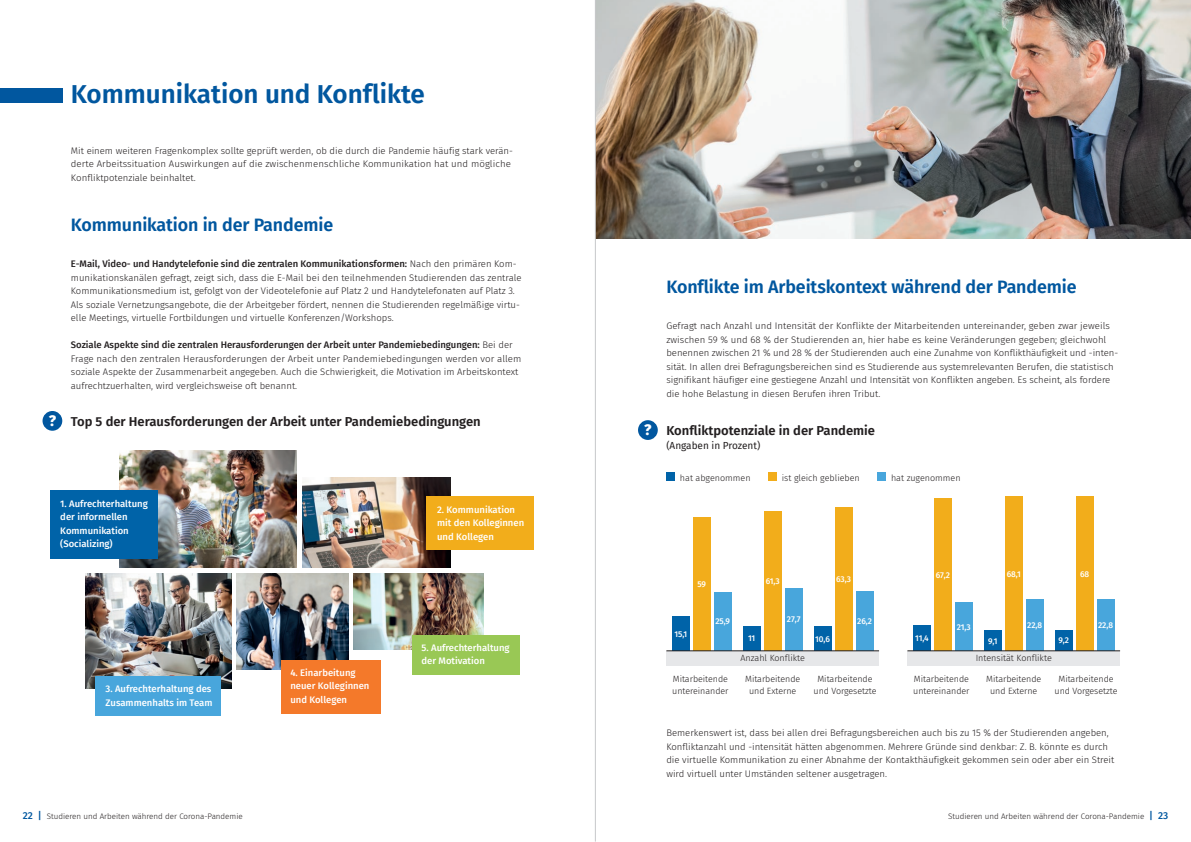
<style>
.page{position:relative;width:1191px;height:842px;background:#fff}
.page>*{position:absolute;margin:0;border:0;box-sizing:border-box;transform-origin:0 0}
.t1{font:600 26px "Fira Sans";color:#01579f}
.t2{font:600 18px "Fira Sans";letter-spacing:-.005em;color:#01579f}
.t3{font:800 15.1px "Fira Sans";color:#fff}
.t4{font:600 13px "Fira Sans";color:#231f20}
.t5{font:10px "Fira Sans";color:#231f20}
.t6{font:300 9.5px/13.5px "Fira Sans";color:#231f20}
.t7{font:500 9.5px/13.5px "Fira Sans";color:#fff}
.t8{font:300 9px/12px "Fira Sans";letter-spacing:-.005em;color:#231f20;text-align:center}
.t9{font:500 8.4px "Fira Sans";letter-spacing:-.01em;color:#fff}
.t10{font:300 8px "Fira Sans";color:#231f20}
.s1{font-weight:500}
.s2{font-weight:800;font-size:15.1px;color:#fff}
.s3{font-weight:500;font-size:10px;color:#01579f}
</style>
<div class="page">
<img style="left:596px;top:0;width:595px;height:238px">
<div style="left:0;top:89px;width:62px;height:14px;background:#01579f"></div>
<img style="left:120px;top:451px;width:176px;height:117px">
<img style="left:354px;top:574px;width:129px;height:75px">
<img style="left:237px;top:574px;width:111px;height:96px">
<img style="left:85px;top:574px;width:146px;height:115px">
<img style="left:302px;top:478px;width:148px;height:90px">
<div style="left:51px;top:490px;width:107px;height:68px;background:#0063a8"></div>
<div style="left:95px;top:676px;width:126px;height:40px;background:#48a6dc"></div>
<div style="left:427px;top:496px;width:107px;height:54px;background:#f2ad1b"></div>
<div style="left:281px;top:660px;width:100px;height:53px;background:#f4792a"></div>
<div style="left:412px;top:635px;width:108px;height:39px;background:#99c855"></div>
<div style="left:43px;top:411px;width:19px;height:20px;background:#01579f;border-radius:50%"></div>
<div style="left:638px;top:420px;width:20px;height:20px;background:#01579f;border-radius:50%"></div>
<div style="left:666px;top:472px;width:9px;height:9px;background:#0063a8"></div>
<div style="left:768px;top:472px;width:9px;height:9px;background:#f2ad1b"></div>
<div style="left:877px;top:472px;width:9px;height:9px;background:#48a6dc"></div>
<div style="left:666px;top:651px;width:213px;height:14px;background:#e6e7e9"></div>
<div style="left:672px;top:617px;width:17px;height:34px;background:#0063a8"></div>
<div style="left:693px;top:517px;width:17px;height:134px;background:#f2ad1b"></div>
<div style="left:714px;top:592px;width:17px;height:59px;background:#48a6dc"></div>
<div style="left:743px;top:626px;width:17px;height:25px;background:#0063a8"></div>
<div style="left:764px;top:512px;width:17px;height:139px;background:#f2ad1b"></div>
<div style="left:785px;top:588px;width:17px;height:63px;background:#48a6dc"></div>
<div style="left:814px;top:627px;width:17px;height:24px;background:#0063a8"></div>
<div style="left:835px;top:507px;width:17px;height:144px;background:#f2ad1b"></div>
<div style="left:855px;top:591px;width:18px;height:60px;background:#48a6dc"></div>
<hr style="left:666px;top:651px;width:213px;height:1px;background:#231f20">
<div style="left:907px;top:651px;width:213px;height:14px;background:#e6e7e9"></div>
<div style="left:913px;top:625px;width:17px;height:26px;background:#0063a8"></div>
<div style="left:934px;top:498px;width:17px;height:153px;background:#f2ad1b"></div>
<div style="left:955px;top:603px;width:17px;height:48px;background:#48a6dc"></div>
<div style="left:984px;top:630px;width:17px;height:21px;background:#0063a8"></div>
<div style="left:1005px;top:496px;width:17px;height:155px;background:#f2ad1b"></div>
<div style="left:1026px;top:599px;width:17px;height:52px;background:#48a6dc"></div>
<div style="left:1054px;top:630px;width:18px;height:21px;background:#0063a8"></div>
<div style="left:1075px;top:497px;width:18px;height:154px;background:#f2ad1b"></div>
<div style="left:1096px;top:599px;width:18px;height:52px;background:#48a6dc"></div>
<hr style="left:907px;top:651px;width:213px;height:1px;background:#231f20">
<hr style="left:595px;top:0;width:1px;height:841px;background:#c7c8ca">
<h1 class="t1" style="left:71px;top:73px;width:355px">Kommunikation und Konflikte</h1>
<p class="t6" style="left:71px;top:144px;width:443px">Mit einem weiteren Fragenkomplex sollte geprüft werden, ob die durch die Pandemie häufig stark verän&shy;derte Arbeitssituation Auswirkungen auf die zwischenmenschliche Kommunikation hat und mögliche<br>Konfliktpotenziale beinhaltet.</p>
<h2 class="t2" style="left:71px;top:210px;width:264px">Kommunikation in der Pandemie</h2>
<p class="t6" style="left:71px;top:257px;width:452px"><span class="s1">E-Mail, Video- und Handytelefonie sind die zentralen Kommunikationsformen:</span> Nach den primären Kom&shy;munikationskanälen gefragt, zeigt sich, dass die E-Mail bei den teilnehmenden Studierenden das zentrale Kommunikationsmedium ist, gefolgt von der Videotelefonie auf Platz 2 und Handytelefonaten auf Platz 3.<br>Als soziale Vernetzungsangebote, die der Arbeitgeber fördert, nennen die Studierenden regelmäßige virtu&shy;elle Meetings, virtuelle Fortbildungen und virtuelle Konferenzen/Workshops.</p>
<p class="t6" style="left:71px;top:338px;width:452px"><span class="s1">Soziale Aspekte sind die zentralen Herausforderungen der Arbeit unter Pandemiebedingungen:</span> Bei der Frage nach den zentralen Herausforderungen der Arbeit unter Pandemiebedingungen werden vor allem soziale Aspekte der Zusammenarbeit angegeben. Auch die Schwierigkeit, die Motivation im Arbeitskontext aufrechtzuerhalten, wird vergleichsweise oft benannt.</p>
<h3 class="t4" style="left:49px;top:410px;width:433px"><span class="s2">?</span> Top 5 der Herausforderungen der Arbeit unter Pandemiebedingungen</h3>
<p class="t7" style="left:60px;top:496px;width:89px">1. Aufrechterhaltung der informellen<br>Kommunikation (Socializing)</p>
<p class="t7" style="left:106px;top:682px;width:108px">3. Aufrechterhaltung des<br>Zusammenhalts im Team</p>
<p class="t7" style="left:290px;top:665px;width:81px">4. Einarbeitung neuer Kolleginnen und Kollegen</p>
<p class="t7" style="left:437px;top:502px;width:89px">2. Kommunikation mit den Kolleginnen und Kollegen</p>
<p class="t7" style="left:421px;top:640px;width:90px">5. Aufrechterhaltung der Motivation</p>
<h3 class="t3" style="left:644px;top:417px;width:9px">?</h3>
<h2 class="t2" style="left:666px;top:272px;width:412px">Konflikte im Arbeitskontext während der Pandemie</h2>
<p class="t6" style="left:666px;top:319px;width:453px">Gefragt nach Anzahl und Intensität der Konflikte der Mitarbeitenden untereinander, geben zwar jeweils zwischen 59 % und 68 % der Studierenden an, hier habe es keine Veränderungen gegeben; gleichwohl benennen zwischen 21 % und 28 % der Studierenden auch eine Zunahme von Konflikthäufigkeit und -inten&shy;sität. In allen drei Befragungsbereichen sind es Studierende aus systemrelevanten Berufen, die statistisch signifikant häufiger eine gestiegene Anzahl und Intensität von Konflikten angeben. Es scheint, als fordere die hohe Belastung in diesen Berufen ihren Tribut.</p>
<h3 class="t4" style="left:666px;top:420px;width:210px">Konfliktpotenziale in der Pandemie</h3>
<p class="t5" style="left:666px;top:438px;width:95px">(Angaben in Prozent)</p>
<p class="t8" style="left:680px;top:471px;width:72px">hat abgenommen</p>
<p class="t8" style="left:782px;top:471px;width:80px">ist gleich geblieben</p>
<p class="t8" style="left:891px;top:471px;width:71px">hat zugenommen</p>
<p class="t9" style="left:697px;top:577px;width:10px">59</p>
<p class="t9" style="left:765px;top:575px;width:16px">61,3</p>
<p class="t9" style="left:836px;top:572px;width:16px">63,3</p>
<p class="t9" style="left:935px;top:568px;width:16px">67,2</p>
<p class="t9" style="left:1006px;top:567px;width:15px">68,1</p>
<p class="t9" style="left:1080px;top:567px;width:11px">68</p>
<p class="t9" style="left:674px;top:627px;width:14px">15,1</p>
<p class="t9" style="left:715px;top:615px;width:16px">25,9</p>
<p class="t9" style="left:748px;top:632px;width:9px">11</p>
<p class="t9" style="left:787px;top:613px;width:15px">27,7</p>
<p class="t9" style="left:815px;top:632px;width:16px">10,6</p>
<p class="t9" style="left:857px;top:614px;width:16px">26,2</p>
<p class="t9" style="left:915px;top:631px;width:15px">11,4</p>
<p class="t9" style="left:957px;top:620px;width:15px">21,3</p>
<p class="t9" style="left:988px;top:634px;width:11px">9,1</p>
<p class="t9" style="left:1027px;top:618px;width:16px">22,8</p>
<p class="t9" style="left:1058px;top:634px;width:12px">9,2</p>
<p class="t9" style="left:1098px;top:618px;width:16px">22,8</p>
<p class="t8" style="left:740px;top:652px;width:66px">Anzahl Konflikte</p>
<p class="t8" style="left:975px;top:652px;width:78px">Intensität Konflikte</p>
<p class="t8" style="left:672px;top:673px;width:58px;text-align:left">Mitarbeitende untereinander</p>
<p class="t8" style="left:745px;top:673px;width:57px">Mitarbeitende und Externe</p>
<p class="t8" style="left:813px;top:673px;width:64px">Mitarbeitende und Vorgesetzte</p>
<p class="t8" style="left:913px;top:673px;width:58px;text-align:left">Mitarbeitende untereinander</p>
<p class="t8" style="left:986px;top:673px;width:57px">Mitarbeitende und Externe</p>
<p class="t8" style="left:1054px;top:673px;width:64px">Mitarbeitende und Vorgesetzte</p>
<p class="t6" style="left:666px;top:726px;width:449px">Bemerkenswert ist, dass bei allen drei Befragungsbereichen auch bis zu 15 % der Studierenden angeben, Konfliktanzahl und -intensität hätten abgenommen. Mehrere Gründe sind denkbar: Z. B. könnte es durch die virtuelle Kommunikation zu einer Abnahme der Kontakthäufigkeit gekommen sein oder aber ein Streit wird virtuell unter Umständen seltener ausgetragen.</p>
<p class="t10" style="left:23px;top:811px;width:222px"><span class="s3">22 |</span> Studieren und Arbeiten während der Corona-Pandemie</p>
<p class="t10" style="left:948px;top:811px;width:222px">Studieren und Arbeiten während der Corona-Pandemie <span class="s3">| 23</span></p>
</div>
